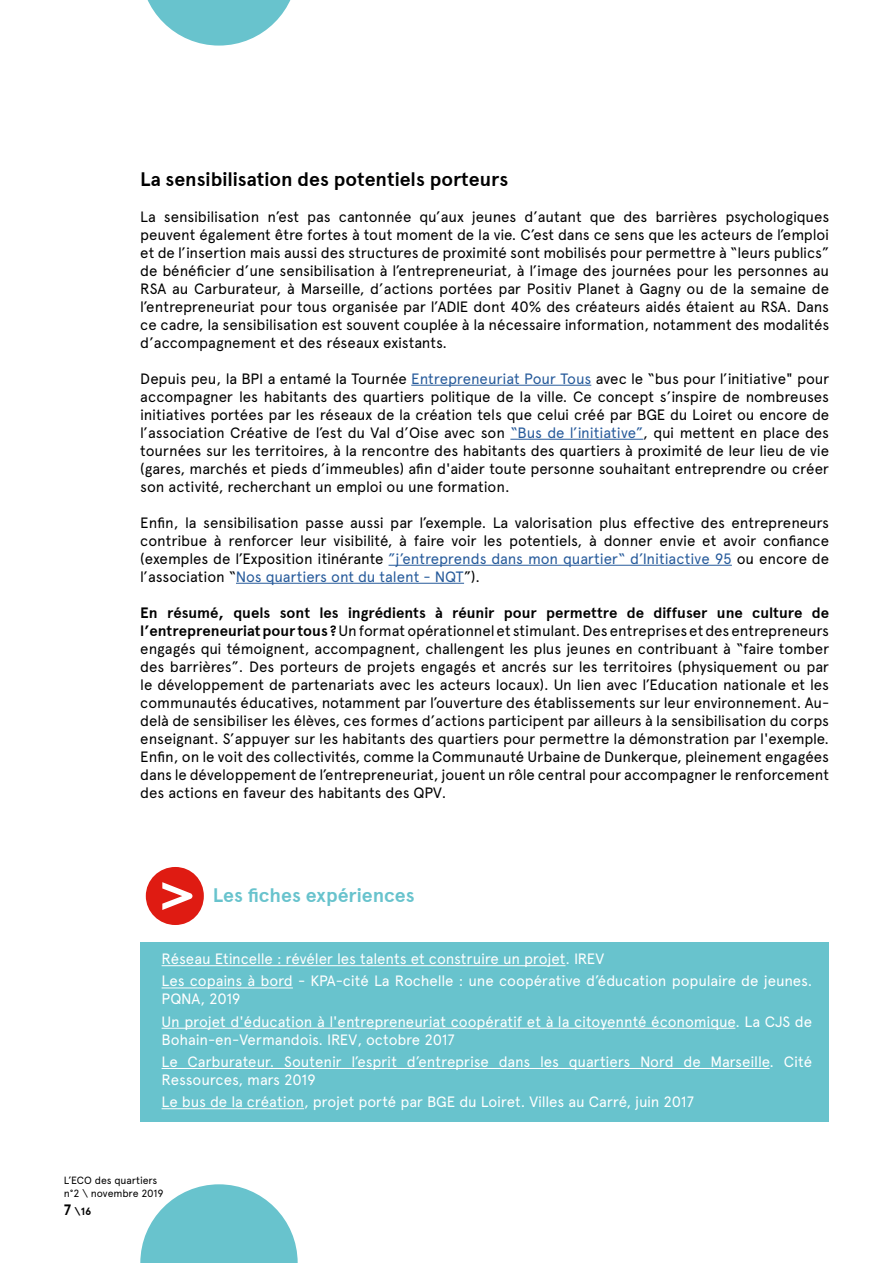
<style>
.page{position:relative;width:893px;height:1263px;background:#fff}
.page>*{position:absolute;margin:0;border:0;box-sizing:border-box;transform-origin:0 0}
.t1{font:700 19.5px "Apercu Pro";color:#000}
.t2{font:700 19.5px "Apercu Pro";color:#68c3cd}
.t3{font:15px/18px "Apercu Pro";letter-spacing:-.005em;color:#000;text-align:justify}
.t4{font:15px/22.2px "Apercu Pro";letter-spacing:-.01em;color:#fff}
.t5{font:10.5px/12.6px "Apercu Pro";letter-spacing:-.015em;color:#000}
.t6{font:700 10.5px "Apercu Pro";color:#000}
.s1{color:#275b9b}
.s2{font-weight:700}
.s3{font-size:15px}
</style>
<div class="page">
<svg style="left:147px;top:0;width:144px;height:46px"></svg>
<div style="left:140px;top:942px;width:689px;height:179px;background:#68c3cd"></div>
<svg style="left:140px;top:1184px;width:158px;height:79px"></svg>
<div style="left:146px;top:867px;width:58px;height:58px;background:#df1b12;border-radius:50%"></div>
<svg style="left:162px;top:882px;width:30px;height:28px"></svg>
<hr style="left:411px;top:385px;width:180px;height:1px;background:#275b9b">
<hr style="left:510px;top:439px;width:133px;height:1px;background:#275b9b">
<hr style="left:389px;top:565px;width:343px;height:1px;background:#275b9b">
<hr style="left:236px;top:583px;width:228px;height:1px;background:#275b9b">
<hr style="left:162px;top:965px;width:403px;height:1px;background:#fff">
<hr style="left:162px;top:987px;width:131px;height:1px;background:#fff">
<hr style="left:162px;top:1028px;width:573px;height:1px;background:#fff">
<hr style="left:162px;top:1068px;width:608px;height:1px;background:#fff">
<hr style="left:162px;top:1108px;width:142px;height:1px;background:#fff">
<h1 class="t1" style="left:140px;top:167px;width:370px">La sensibilisation des potentiels porteurs</h1>
<p class="t3" style="left:140px;top:206px;width:690px">La sensibilisation n’est pas cantonnée qu’aux jeunes d’autant que des barrières psychologiques peuvent également être fortes à tout moment de la vie. C’est dans ce sens que les acteurs de l’emploi et de l’insertion mais aussi des structures de proximité sont mobilisés pour permettre à “leurs publics” de bénéficier d’une sensibilisation à l’entrepreneuriat, à l’image des journées pour les personnes au RSA au Carburateur, à Marseille, d’actions portées par Positiv Planet à Gagny ou de la semaine de l’entrepreneuriat pour tous organisée par l’ADIE dont 40% des créateurs aidés étaient au RSA. Dans ce cadre, la sensibilisation est souvent couplée à la nécessaire information, notamment des modalités d’accompagnement et des réseaux existants.</p>
<p class="t3" style="left:140px;top:368px;width:690px">Depuis peu, la BPI a entamé la Tournée <span class="s1">Entrepreneuriat Pour Tous</span> avec le “bus pour l’initiative" pour accompagner les habitants des quartiers politique de la ville. Ce concept s’inspire de nombreuses initiatives portées par les réseaux de la création tels que celui créé par BGE du Loiret ou encore de l’association Créative de l’est du Val d’Oise avec son <span class="s1">“Bus de l’initiative”</span>, qui mettent en place des tournées sur les territoires, à la rencontre des habitants des quartiers à proximité de leur lieu de vie (gares, marchés et pieds d’immeubles) afin d'aider toute personne souhaitant entreprendre ou créer son activité, recherchant un emploi ou une formation.</p>
<p class="t3" style="left:140px;top:512px;width:690px">Enfin, la sensibilisation passe aussi par l’exemple. La valorisation plus effective des entrepreneurs contribue à renforcer leur visibilité, à faire voir les potentiels, à donner envie et avoir confiance (exemples de l’Exposition itinérante <span class="s1">”j’entreprends dans mon quartier“ d’Initiactive 95</span> ou encore de l’association “<span class="s1">Nos quartiers ont du talent - NQT</span>”).</p>
<p class="t3" style="left:140px;top:602px;width:690px"><span class="s2">En résumé, quels sont les ingrédients à réunir pour permettre de diffuser une culture de l’entrepreneuriat pour tous ?</span> Un format opérationnel et stimulant. Des entreprises et des entrepreneurs engagés qui témoignent, accompagnent, challengent les plus jeunes en contribuant à “faire tomber des barrières”. Des porteurs de projets engagés et ancrés sur les territoires (physiquement ou par le développement de partenariats avec les acteurs locaux). Un lien avec l’Education nationale et les communautés éducatives, notamment par l’ouverture des établissements sur leur environnement. Au&shy;delà de sensibiliser les élèves, ces formes d’actions participent par ailleurs à la sensibilisation du corps enseignant. S’appuyer sur les habitants des quartiers pour permettre la démonstration par l'exemple.<br>Enfin, on le voit des collectivités, comme la Communauté Urbaine de Dunkerque, pleinement engagées dans le développement de l’entrepreneuriat, jouent un rôle central pour accompagner le renforcement des actions en faveur des habitants des QPV.</p>
<h1 class="t2" style="left:213px;top:883px;width:203px">Les fiches expériences</h1>
<p class="t4" style="left:162px;top:947px;width:652px">Réseau Etincelle : révéler les talents et construire un projet. IREV<br>Les copains à bord - KPA-cité La Rochelle : une coopérative d’éducation populaire de jeunes.</p>
<p class="t4" style="left:162px;top:987px;width:652px">PQNA, 2019<br>Un projet d'éducation à l'entrepreneuriat coopératif et à la citoyennté économique. La CJS de</p>
<p class="t4" style="left:162px;top:1027px;width:652px">Bohain-en-Vermandois. IREV, octobre 2017<br>Le Carburateur. Soutenir l’esprit d’entreprise dans les quartiers Nord de Marseille. Cité</p>
<p class="t4" style="left:162px;top:1067px;width:534px">Ressources, mars 2019<br>Le bus de la création, projet porté par BGE du Loiret. Villes au Carré, juin 2017</p>
<p class="t5" style="left:64px;top:1173px;width:101px">L’ECO des quartiers n°2 \ novembre 2019</p>
<p class="t6" style="left:64px;top:1205px;width:29px"><span class="s3">7</span> \16</p>
</div>
